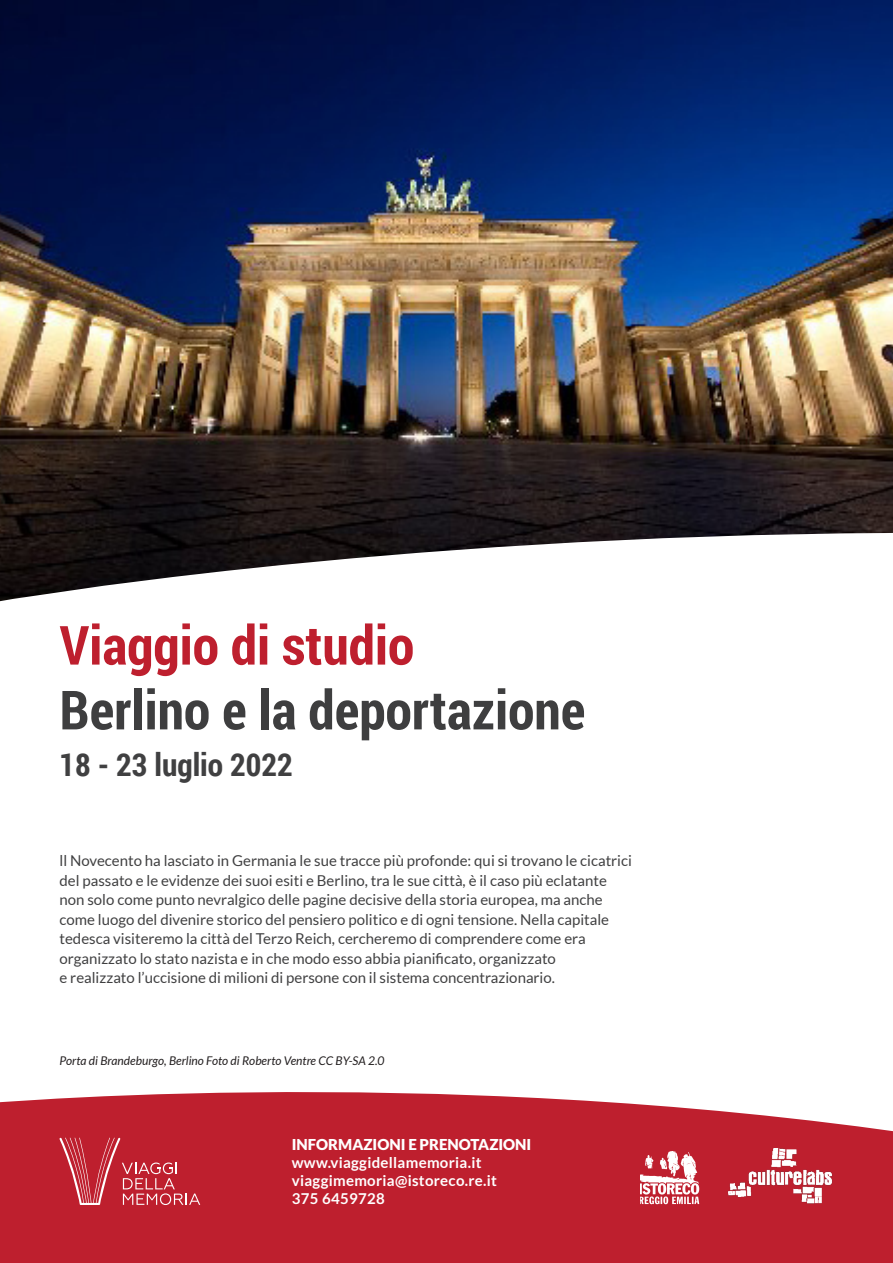
<style>
.page{position:relative;width:893px;height:1263px;background:#fff}
.page>*{position:absolute;margin:0;border:0;box-sizing:border-box;transform-origin:0 0}
.t1{font:700 54px "Roboto Condensed";color:#3e3e3f}
.t2{font:700 54px "Roboto Condensed";color:#be1f2e}
.t3{font:700 31.5px "Roboto Condensed";color:#404041}
.t4{font:15px/19.5px "Lato";color:#404041}
.t5{font:700 15px "Lato";letter-spacing:.02em;color:#fff}
.t6{font:900 15px "Lato";color:#fff}
.t7{font:italic 12px "Lato";color:#231f20}
</style>
<div class="page">
<img style="left:0;top:0;width:893px;height:601px">
<div style="left:0;top:1092px;width:893px;height:171px;background:#be1f2e"></div>
<svg style="left:59px;top:1138px;width:141px;height:67px;background:#c53a47"></svg>
<img style="left:727px;top:1148px;width:106px;height:55px">
<img style="left:640px;top:1151px;width:62px;height:55px">
<p class="t2" style="left:60px;top:607px;width:356px">Viaggio di studio</p>
<p class="t1" style="left:60px;top:672px;width:527px">Berlino e la deportazione</p>
<p class="t3" style="left:60px;top:743px;width:235px">18 - 23 luglio 2022</p>
<p class="t4" style="left:60px;top:851px;width:574px">ll Novecento ha lasciato in Germania le sue tracce più profonde: qui si trovano le cicatrici del passato e le evidenze dei suoi esiti e Berlino, tra le sue città, è il caso più eclatante non solo come punto nevralgico delle pagine decisive della storia europea, ma anche come luogo del divenire storico del pensiero politico e di ogni tensione. Nella capitale tedesca visiteremo la città del Terzo Reich, cercheremo di comprendere come era organizzato lo stato nazista e in che modo esso abbia pianificato, organizzato</p>
<p class="t4" style="left:60px;top:968px;width:497px">e realizzato l’uccisione di milioni di persone con il sistema concentrazionario.</p>
<p class="t7" style="left:60px;top:1054px;width:327px">Porta di Brandeburgo, Berlino Foto di Roberto Ventre CC BY-SA 2.0</p>
<p class="t6" style="left:292px;top:1135px;width:241px">INFORMAZIONI E PRENOTAZIONI</p>
<p class="t5" style="left:292px;top:1154px;width:191px">www.viaggidellamemoria.it</p>
<p class="t5" style="left:292px;top:1172px;width:207px">viaggimemoria@istoreco.re.it</p>
<p class="t5" style="left:292px;top:1190px;width:94px">375 6459728</p>
</div>
